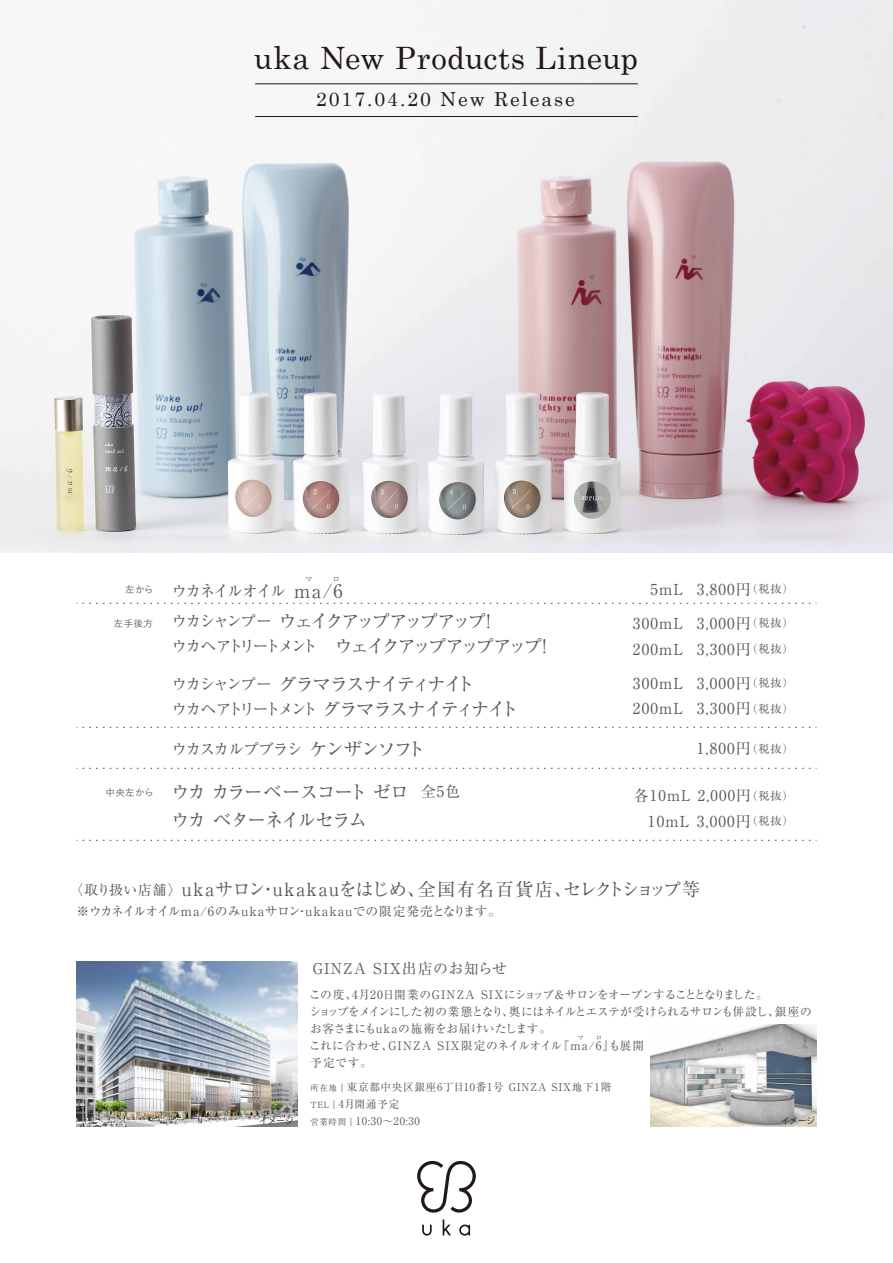
<style>
.page{position:relative;width:893px;height:1263px;background:#fff}
.page>*{position:absolute;margin:0;border:0;box-sizing:border-box;transform-origin:0 0}
.t1{font:30.9px "Century Schoolbook";letter-spacing:.02em;color:#221815}
.t2{font:19.5px "Century Schoolbook";letter-spacing:.1em;color:#221815}
.t3{font:18.75px/25.5px "Ryumin Pro";letter-spacing:-.18em;color:#595757}
.t4{font:18.75px/25.5px "Ryumin Pro";letter-spacing:-.105em;color:#595757}
.t5{font:18.75px/28.2px "Ryumin Pro";letter-spacing:-.09em;color:#595757}
.t6{font:18px "Ryumin Pro";letter-spacing:.045em;color:#595757}
.t7{font:15.9px "Ryumin Pro";letter-spacing:-.115em;color:#595757}
.t8{font:15.15px/25.5px "Ryumin Pro";letter-spacing:.08em;color:#595757}
.t9{font:14.85px "Ryumin Pro";letter-spacing:.06em;color:#595757}
.t10{font:14.85px "Ryumin Pro";letter-spacing:.08em;color:#595757}
.t11{font:12.75px "Ryumin Pro";letter-spacing:.015em;color:#595757}
.t12{font:11.7px/17px "Ryumin Pro";letter-spacing:-.02em;color:#595757}
.t13{font:10.65px/17px "Ryumin Pro";letter-spacing:.07em;color:#595757}
.t14{font:500 9.6px "Yu Go";letter-spacing:.03em;color:#595757}
.t15{font:8.55px "Koz Go Pr 6 N";color:#221815}
.t16{font:7.5px "Ryumin Pro";color:#595757}
.t17{font:6.45px "Ryumin Pro";color:#595757}
.s1{font-size:18.75px}
.s2{font-size:15.9px}
.s3{font-size:14.85px}
.s4{font-size:11.1px}
.s5{font-size:13.8px}
.s6{font-size:8.55px}
</style>
<div class="page">
<img style="left:0;top:0;width:893px;height:553px">
<svg style="left:77px;top:603px;width:740px;height:1px"></svg>
<svg style="left:77px;top:768px;width:740px;height:1px"></svg>
<svg style="left:77px;top:840px;width:740px;height:1px"></svg>
<svg style="left:77px;top:727px;width:740px;height:1px"></svg>
<svg style="left:417px;top:1161px;width:59px;height:51px"></svg>
<svg style="left:422px;top:1225px;width:10px;height:10px"></svg>
<svg style="left:443px;top:1219px;width:8px;height:16px"></svg>
<svg style="left:459px;top:1224px;width:11px;height:11px"></svg>
<img style="left:77px;top:961px;width:221px;height:166px">
<img style="left:651px;top:1025px;width:165px;height:102px">
<hr style="left:255px;top:84px;width:383px;height:1px;background:#221815">
<hr style="left:255px;top:116px;width:383px;height:1px;background:#221815">
<h1 class="t1" style="left:254px;top:39px;width:386px">uka New Products Lineup</h1>
<h2 class="t2" style="left:316px;top:87px;width:260px">2017.04.20 New Release</h2>
<p class="t14" style="left:125px;top:580px;width:30px">左から</p>
<p class="t14" style="left:114px;top:614px;width:41px">左手後方</p>
<p class="t14" style="left:106px;top:784px;width:49px">中央左から</p>
<p class="t16" style="left:305px;top:574px;width:36px">マ　 ロ</p>
<h3 class="t7" style="left:172px;top:579px;width:173px">ウカネイルオイル <span class="s1">ma/6</span></h3>
<h3 class="t3" style="left:172px;top:607px;width:384px"><span class="s2">ウカシャンプー</span> ウェイクアップアップアップ！<br><span class="s2">ウカヘアトリートメント</span>　ウェイクアップアップアップ！</h3>
<h3 class="t4" style="left:172px;top:670px;width:365px"><span class="s2">ウカシャンプー</span> グラマラスナイティナイト<br><span class="s2">ウカヘアトリートメント</span> グラマラスナイティナイト　</h3>
<h3 class="t7" style="left:172px;top:737px;width:256px">ウカスカルプブラシ <span class="s1">ケンザンソフト</span></h3>
<h3 class="t5" style="left:171px;top:776px;width:291px">ウカ カラーベースコート ゼロ <span class="s3">全5色</span>ウカ ベターネイルセラム</h3>
<p class="t8" style="left:650px;top:575px;width:144px">5mL 3,800円<span class="s4">（税抜）</span></p>
<p class="t8" style="left:633px;top:609px;width:162px">300mL 3,000円<span class="s4">（税抜）<br></span>200mL 3,300円<span class="s4">（税抜）</span></p>
<p class="t8" style="left:633px;top:669px;width:162px">300mL 3,000円<span class="s4">（税抜）<br></span>200mL 3,300円<span class="s4">（税抜）</span></p>
<p class="t8" style="left:697px;top:735px;width:98px">1,800円<span class="s4">（税抜）</span></p>
<p class="t10" style="left:634px;top:784px;width:161px">各10mL 2,000円<span class="s4">（税抜）</span></p>
<p class="t8" style="left:648px;top:807px;width:147px">10mL 3,000円<span class="s4">（税抜）</span></p>
<h3 class="t6" style="left:70px;top:875px;width:632px"><span class="s5">〈取り扱い店舗〉</span>ukaサロン・ukakauをはじめ、全国有名百貨店、セレクトショップ等</h3>
<p class="t11" style="left:77px;top:901px;width:426px">※ウカネイルオイルma/6のみukaサロン・ukakauでの限定発売となります。</p>
<p class="t15" style="left:260px;top:1116px;width:36px">イメージ</p>
<p class="t9" style="left:313px;top:957px;width:196px">GINZA SIX出店のお知らせ</p>
<p class="t12" style="left:309px;top:985px;width:504px">この度、4月20日開業のGINZA SIXにショップ&amp;サロンをオープンすることとなりました。<br>ショップをメインにした初の業態となり、奥にはネイルとエステが受けられるサロンも併設し、銀座のお客さまにもukaの施術をお届けいたします。<br>これに合わせ、GINZA SIX限定のネイルオイル『ma/6』も展開<br>予定です。</p>
<p class="t13" style="left:310px;top:1078px;width:302px"><span class="s6">所在地｜</span>東京都中央区銀座6丁目10番1号 GINZA SIX地下1階<br><span class="s6">TEL｜</span>4月開通予定<br><span class="s6">営業時間｜</span>10:30～20:30</p>
<p class="t17" style="left:577px;top:1032px;width:26px">マ　ロ</p>
<p class="t15" style="left:781px;top:1116px;width:36px">イメージ</p>
</div>
